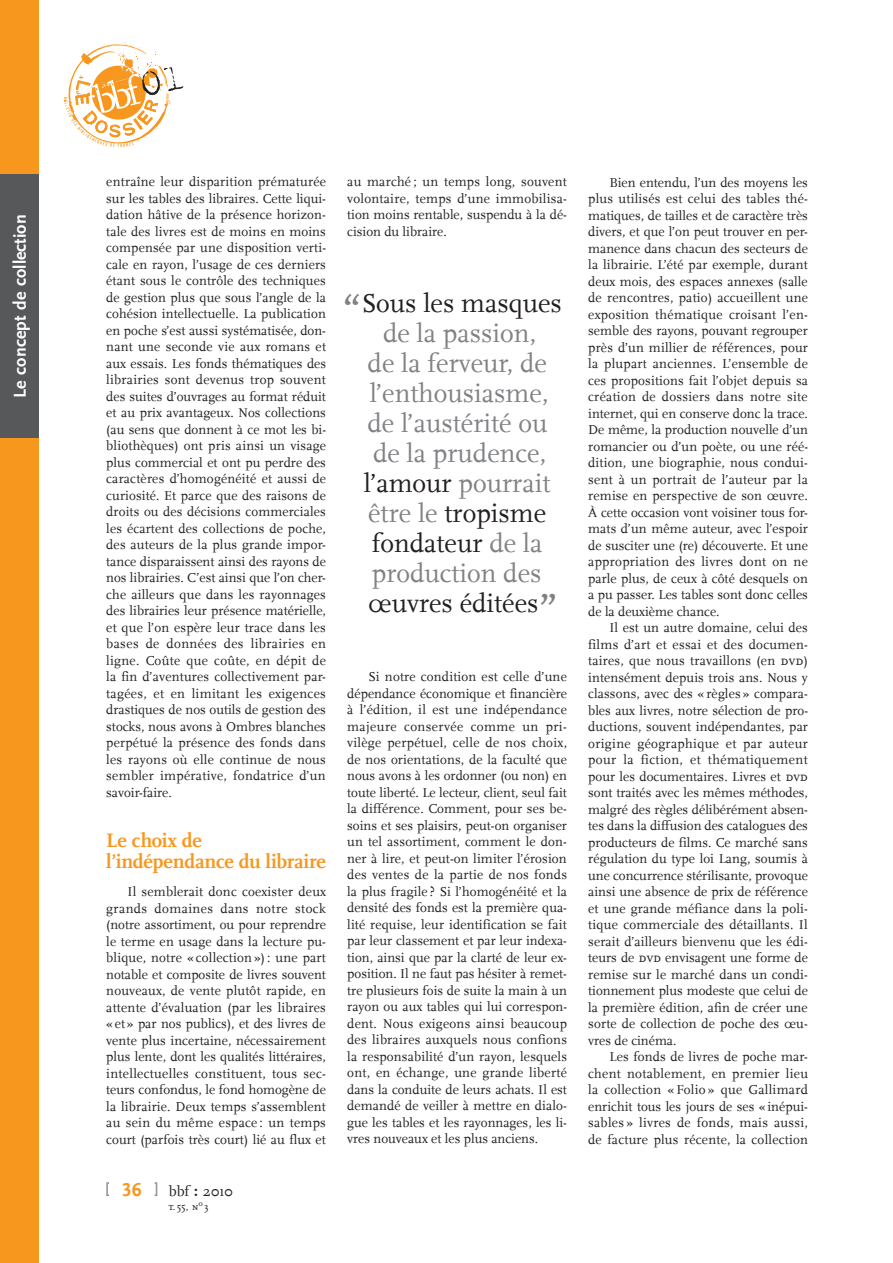
<style>
.page{position:relative;width:893px;height:1263px;background:#fff}
.page>*{position:absolute;margin:0;border:0;box-sizing:border-box;transform-origin:0 0}
.t1{font:27px "Scala";color:#808285}
.t2{font:27px "Scala";color:#231f20}
.t3{font:700 20.4px/21px "Scala";letter-spacing:-.01em;color:#f7971d}
.t4{font:700 19.5px "Scala Sans LF";color:#f7971d}
.t5{font:700 18px "Scala Sans LF";color:#fff}
.t6{font:15px "Scala";color:#231f20}
.t7{font:13.5px/16.5px "Scala";letter-spacing:.005em;color:#231f20;text-align:justify}
.t8{font:10.5px "Scala Caps";color:#231f20}
.s1{font-family:"Scala Sans";font-weight:700}
.s2{font-size:48px;color:#808285}
.s3{color:#231f20}
.s4{color:#808285}
.s5{font-family:"Scala Caps"}
</style>
<div class="page">
<svg style="left:106px;top:1182px;width:3px;height:14px"></svg>
<svg style="left:155px;top:1182px;width:2px;height:14px"></svg>
<div style="left:0;top:0;width:38px;height:1263px;background:#f7971d"></div>
<svg style="left:64px;top:43px;width:119px;height:104px"></svg>
<div style="left:0;top:174px;width:38px;height:264px;background:#57585a"></div>
<h3 class="t5" style="left:10px;top:398px;width:185px;rotate:-90deg">Le concept de collection</h3>
<p class="t7" style="left:106px;top:174px;width:221px">entraîne leur disparition prématurée sur les tables des libraires. Cette liqui&shy;dation hâtive de la présence horizon&shy;tale des livres est de moins en moins compensée par une disposition verti&shy;cale en rayon, l’usage de ces derniers étant sous le contrôle des techniques de gestion plus que sous l’angle de la cohésion intellectuelle. La publication en poche s’est aussi systématisée, don&shy;nant une seconde vie aux romans et aux essais. Les fonds thématiques des librairies sont devenus trop souvent des suites d’ouvrages au format réduit et au prix avantageux. Nos collections (au sens que donnent à ce mot les bi&shy;bliothèques) ont pris ainsi un visage plus commercial et ont pu perdre des caractères d’homogénéité et aussi de curiosité. Et parce que des raisons de droits ou des décisions commerciales les écartent des collections de poche, des auteurs de la plus grande impor&shy;tance disparaissent ainsi des rayons de nos librairies. C’est ainsi que l’on cher&shy;che ailleurs que dans les rayonnages des librairies leur présence matérielle, et que l’on espère leur trace dans les bases de données des librairies en ligne. Coûte que coûte, en dépit de la fin d’aventures collectivement par&shy;tagées, et en limitant les exigences drastiques de nos outils de gestion des stocks, nous avons à Ombres blanches perpétué la présence des fonds dans les rayons où elle continue de nous sembler impérative, fondatrice d’un savoir-faire.</p>
<h2 class="t3" style="left:106px;top:830px;width:221px">Le choix de l’indépendance du libraire</h2>
<p class="t7" style="left:106px;top:884px;width:221px;text-indent:21px">Il semblerait donc coexister deux grands domaines dans notre stock (notre assortiment, ou pour reprendre le terme en usage dans la lecture pu&shy;blique, notre « collection »): une part notable et composite de livres souvent nouveaux, de vente plutôt rapide, en attente d’évaluation (par les libraires « et » par nos publics), et des livres de vente plus incertaine, nécessairement plus lente, dont les qualités littéraires, intellectuelles constituent, tous sec&shy;teurs confondus, le fond homogène de la librairie. Deux temps s’assemblent au sein du même espace : un temps court (parfois très court) lié au flux et</p>
<h3 class="t4" style="left:122px;top:1179px;width:21px">36</h3>
<p class="t6" style="left:169px;top:1183px;width:66px">bbf <span class="s1">:</span> 2010</p>
<p class="t8" style="left:169px;top:1200px;width:41px">t. 55, n<sup>o</sup> 3</p>
<p class="t7" style="left:347px;top:174px;width:221px">au marché ; un temps long, souvent volontaire, temps d’une immobilisa&shy;tion moins rentable, suspendu à la dé&shy;cision du libraire.</p>
<h1 class="t2" style="left:342px;top:289px;width:221px"><span class="s2">“</span>Sous les masques</h1>
<h1 class="t1" style="left:383px;top:319px;width:155px">de la passion,</h1>
<h1 class="t1" style="left:368px;top:349px;width:181px">de la ferveur, de</h1>
<h1 class="t1" style="left:370px;top:379px;width:180px">l’enthousiasme,</h1>
<h1 class="t1" style="left:368px;top:409px;width:181px">de l’austérité ou</h1>
<h1 class="t1" style="left:373px;top:439px;width:175px">de la prudence,</h1>
<h1 class="t1" style="left:364px;top:469px;width:188px"><span class="s3">l’amour</span> pourrait</h1>
<h1 class="t2" style="left:368px;top:499px;width:179px"><span class="s4">être le</span> tropisme</h1>
<h1 class="t2" style="left:372px;top:529px;width:172px">fondateur <span class="s4">de la</span></h1>
<h1 class="t1" style="left:372px;top:559px;width:171px">production des</h1>
<h1 class="t2" style="left:369px;top:589px;width:191px">œuvres éditées<span class="s2">”</span></h1>
<p class="t7" style="left:347px;top:669px;width:221px;text-indent:21px">Si notre condition est celle d’une dépendance économique et financière à l’édition, il est une indépendance majeure conservée comme un pri&shy;vilège perpétuel, celle de nos choix, de nos orientations, de la faculté que nous avons à les ordonner (ou non) en toute liberté. Le lecteur, client, seul fait la différence. Comment, pour ses be&shy;soins et ses plaisirs, peut-on organiser un tel assortiment, comment le don&shy;ner à lire, et peut-on limiter l’érosion des ventes de la partie de nos fonds la plus fragile ? Si l’homogénéité et la densité des fonds est la première qua&shy;lité requise, leur identification se fait par leur classement et par leur indexa&shy;tion, ainsi que par la clarté de leur ex&shy;position. Il ne faut pas hésiter à remet&shy;tre plusieurs fois de suite la main à un rayon ou aux tables qui lui correspon&shy;dent. Nous exigeons ainsi beaucoup des libraires auxquels nous confions la responsabilité d’un rayon, lesquels ont, en échange, une grande liberté dans la conduite de leurs achats. Il est demandé de veiller à mettre en dialo&shy;gue les tables et les rayonnages, les li&shy;vres nouveaux et les plus anciens.</p>
<p class="t7" style="left:588px;top:174px;width:221px;text-indent:21px">Bien entendu, l’un des moyens les plus utilisés est celui des tables thé&shy;matiques, de tailles et de caractère très divers, et que l’on peut trouver en per&shy;manence dans chacun des secteurs de la librairie. L’été par exemple, durant deux mois, des espaces annexes (salle de rencontres, patio) accueillent une exposition thématique croisant l’en&shy;semble des rayons, pouvant regrouper près d’un millier de références, pour la plupart anciennes. L’ensemble de ces propositions fait l’objet depuis sa création de dossiers dans notre site internet, qui en conserve donc la trace.<br>De même, la production nouvelle d’un romancier ou d’un poète, ou une réé&shy;dition, une biographie, nous condui&shy;sent à un portrait de l’auteur par la remise en perspective de son œuvre.<br>À cette occasion vont voisiner tous for&shy;mats d’un même auteur, avec l’espoir de susciter une (re) découverte. Et une appropriation des livres dont on ne parle plus, de ceux à côté desquels on a pu passer. Les tables sont donc celles de la deuxième chance.</p>
<p class="t7" style="left:588px;top:620px;width:221px;text-indent:21px">Il est un autre domaine, celui des films d’art et essai et des documen&shy;taires, que nous travaillons (en <span class="s5">dvd</span>) intensément depuis trois ans. Nous y classons, avec des « règles » compara&shy;bles aux livres, notre sélection de pro&shy;ductions, souvent indépendantes, par origine géographique et par auteur pour la fiction, et thématiquement pour les documentaires. Livres et <span class="s5">dvd </span>sont traités avec les mêmes méthodes, malgré des règles délibérément absen&shy;tes dans la diffusion des catalogues des producteurs de films. Ce marché sans régulation du type loi Lang, soumis à une concurrence stérilisante, provoque ainsi une absence de prix de référence et une grande méfiance dans la poli&shy;tique commerciale des détaillants. Il serait d’ailleurs bienvenu que les édi&shy;teurs de <span class="s5">dvd</span> envisagent une forme de remise sur le marché dans un condi&shy;tionnement plus modeste que celui de la première édition, afin de créer une sorte de collection de poche des œu&shy;vres de cinéma.</p>
<p class="t7" style="left:588px;top:1049px;width:221px;text-indent:21px">Les fonds de livres de poche mar&shy;chent notablement, en premier lieu la collection « Folio » que Gallimard enrichit tous les jours de ses « inépui&shy;sables » livres de fonds, mais aussi, de facture plus récente, la collection</p>
</div>
